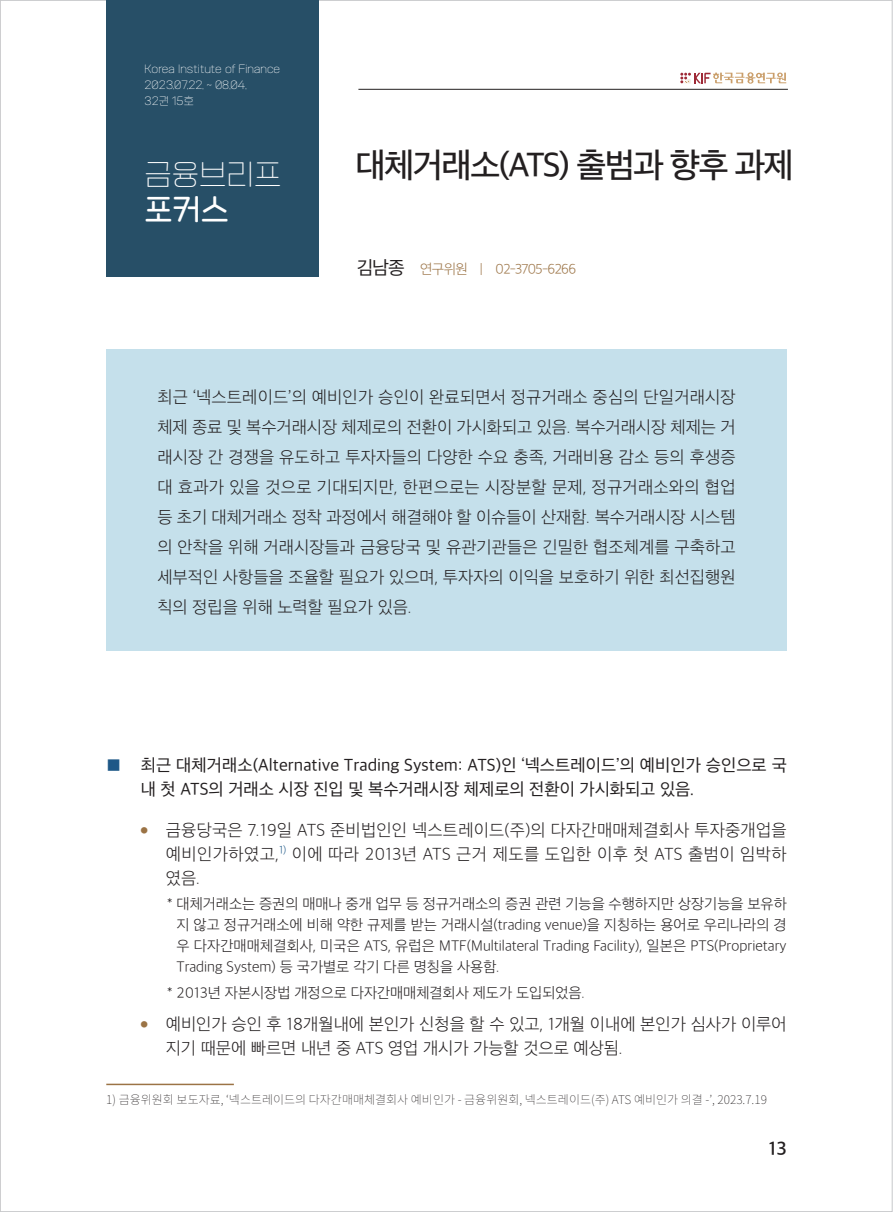
<style>
.page{position:relative;width:893px;height:1212px;background:#fff}
.page>*{position:absolute;margin:0;border:0;box-sizing:border-box;transform-origin:0 0}
.t1{font:33px "SD Gothic Neoa e Md";letter-spacing:-.05em;color:#231f20}
.t2{font:28.5px "SD Gogo Round 01 Th";color:#fff}
.t3{font:28.5px "SD Gogo Round 04 Sb";color:#fff}
.t4{font:18px "SD Gothic Neoa f Sm";color:#231f20}
.t5{font:16.5px/30px "SD Gothic Neoa b Ult Lt";letter-spacing:.005em;color:#231f20;text-align:justify}
.t6{font:16.5px/24px "SD Gothic Neoa d Rg";color:#231f20}
.t7{font:14.25px/21px "SD Gothic Neoa b Ult Lt";color:#231f20;text-align:justify}
.t8{font:13.5px "SD Gothic Neoa b Ult Lt";letter-spacing:-.055em;color:#9b7345}
.t9{font:100 12px "Noto Sans CJ Kkr";color:#231f20}
.t10{font:10.5px/15.8px "SD Gogo Round 01 Th";color:#fff}
.s1{font-family:"SD Gothic Neoa d Rg";font-size:18px;color:#231f20}
.s2{color:#1e5887}
.s3{font-size:9px;color:#9b7345}
</style>
<div class="page">
<div style="left:106px;top:0;width:213px;height:276px;background:#274f67"></div>
<hr style="left:358px;top:89px;width:430px;height:1px;background:#231f20">
<svg style="left:680px;top:72px;width:106px;height:12px"></svg>
<div style="left:106px;top:349px;width:681px;height:302px;background:#c5e0eb"></div>
<hr style="left:106px;top:1084px;width:128px;height:1px;background:#9b7345">
<p class="t10" style="left:145px;top:62px;width:137px">Korea Institute of Finance<br>2023.07.22. ~ 08.04.<br>32권 15호</p>
<h2 class="t2" style="left:145px;top:162px;width:138px">금융브리프</h2>
<h2 class="t3" style="left:145px;top:197px;width:86px">포커스</h2>
<h1 class="t1" style="left:355px;top:150px;width:440px">대체거래소(ATS) 출범과 향후 과제</h1>
<p class="t8" style="left:357px;top:263px;width:221px"><span class="s1">김남종</span> 연구위원 | 02-3705-6266</p>
<p class="t5" style="left:157px;top:382px;width:580px">최근 ‘넥스트레이드’의 예비인가 승인이 완료되면서 정규거래소 중심의 단일거래시장 체제 종료 및 복수거래시장 체제로의 전환이 가시화되고 있음. 복수거래시장 체제는 거 래시장 간 경쟁을 유도하고 투자자들의 다양한 수요 충족, 거래비용 감소 등의 후생증 대 효과가 있을 것으로 기대되지만, 한편으로는 시장분할 문제, 정규거래소와의 협업 등 초기 대체거래소 정착 과정에서 해결해야 할 이슈들이 산재함. 복수거래시장 시스템 의 안착을 위해 거래시장들과 금융당국 및 유관기관들은 긴밀한 협조체계를 구축하고 세부적인 사항들을 조율할 필요가 있으며, 투자자의 이익을 보호하기 위한 최선집행원 칙의 정립을 위해 노력할 필요가 있음.</p>
<p class="t6" style="left:141px;top:754px;width:648px;text-indent:-34px"><span class="s2">■</span> 최근 대체거래소(Alternative Trading System: ATS)인 ‘넥스트레이드’의 예비인가 승인으로 국 내 첫 ATS의 거래소 시장 진입 및 복수거래시장 체제로의 전환이 가시화되고 있음.</p>
<p class="t5" style="left:166px;top:819px;width:622px;line-height:24px;text-indent:-25px"><span class="s3">●</span> 금융당국은 7.19일 ATS 준비법인인 넥스트레이드(주)의 다자간매매체결회사 투자중개업을 예비인가하였고,<sup>1)</sup> 이에 따라 2013년 ATS 근거 제도를 도입한 이후 첫 ATS 출범이 임박하 였음.</p>
<p class="t7" style="left:176px;top:894px;width:612px;text-indent:-9px">* 대체거래소는 증권의 매매나 중개 업무 등 정규거래소의 증권 관련 기능을 수행하지만 상장기능을 보유하 지 않고 정규거래소에 비해 약한 규제를 받는 거래시설(trading venue)을 지칭하는 용어로 우리나라의 경 우 다자간매매체결회사, 미국은 ATS, 유럽은 MTF(Multilateral Trading Facility), 일본은 PTS(Proprietary Trading System) 등 국가별로 각기 다른 명칭을 사용함.</p>
<p class="t7" style="left:167px;top:983px;width:419px">* 2013년 자본시장법 개정으로 다자간매매체결회사 제도가 도입되었음.</p>
<p class="t5" style="left:166px;top:1013px;width:622px;line-height:24px;text-indent:-25px"><span class="s3">●</span> 예비인가 승인 후 18개월내에 본인가 신청을 할 수 있고, 1개월 이내에 본인가 심사가 이루어 지기 때문에 빠르면 내년 중 ATS 영업 개시가 가능할 것으로 예상됨.</p>
<p class="t9" style="left:106px;top:1093px;width:662px">1) 금융위원회 보도자료, ‘넥스트레이드의 다자간매매체결회사 예비인가 - 금융위원회, 넥스트레이드(주) ATS 예비인가 의결 -’, 2023.7.19</p>
<p class="t4" style="left:769px;top:1140px;width:19px">13</p>
</div>
